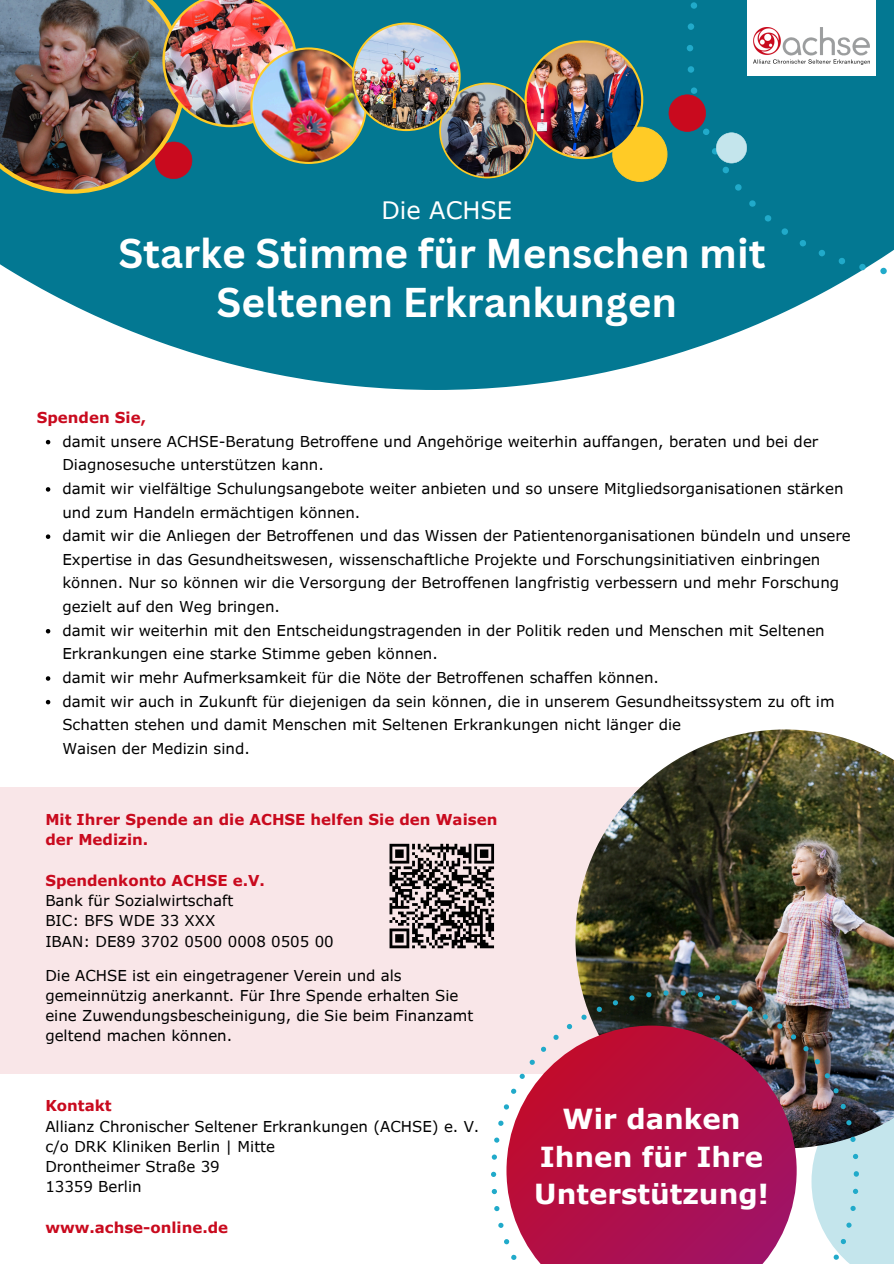
<style>
.page{position:relative;width:894px;height:1264px;background:#fff}
.page>*{position:absolute;margin:0;border:0;box-sizing:border-box;transform-origin:0 0}
.t1{font:700 40.5px/48.4px "Canva Sans";color:#fff;text-align:center}
.t2{font:700 27.6px/37.5px "Verdana Pro";color:#fff;text-align:center}
.t3{font:24px "Verdana Pro";color:#fff}
.t4{font:15px/23.7px "Verdana Pro";color:#000}
.t5{font:700 15px/20.2px "Verdana Pro";color:#c90a1e}
</style>
<div class="page">
<div style="left:0;top:787px;width:893px;height:286px;background:#f9e6e8"></div>
<svg style="left:0;top:194px;width:853px;height:196px;fill:#037892"></svg>
<div style="left:811px;top:1073px;width:82px;height:190px;background:#c4e5ec"></div>
<svg style="left:46px;top:440px;width:4px;height:4px"></svg>
<svg style="left:46px;top:487px;width:4px;height:4px"></svg>
<svg style="left:46px;top:534px;width:4px;height:5px"></svg>
<svg style="left:46px;top:629px;width:4px;height:4px"></svg>
<svg style="left:46px;top:676px;width:4px;height:4px"></svg>
<svg style="left:46px;top:700px;width:4px;height:4px"></svg>
<svg style="left:389px;top:843px;width:106px;height:106px"></svg>
<img style="left:575px;top:729px;width:318px;height:407px">
<svg style="left:686px;top:0;width:207px;height:276px;fill:#037892"></svg>
<svg style="left:715px;top:132px;width:31px;height:31px"></svg>
<img style="left:0;top:0;width:705px;height:194px">
<img style="left:491px;top:990px;width:367px;height:273px">
<h2 class="t3" style="left:381px;top:195px;width:132px">Die ACHSE</h2>
<p class="t1" style="left:118px;top:228px;width:648px">Starke Stimme für Menschen mit<br>Seltenen Erkrankungen</p>
<p class="t5" style="left:37px;top:407px;width:111px">Spenden Sie,</p>
<p class="t4" style="left:62px;top:429px;width:757px">damit unsere ACHSE-Beratung Betroffene und Angehörige weiterhin auffangen, beraten und bei der<br>Diagnosesuche unterstützen kann.</p>
<p class="t4" style="left:62px;top:476px;width:782px">damit wir vielfältige Schulungsangebote weiter anbieten und so unsere Mitgliedsorganisationen stärken und zum Handeln ermächtigen können.</p>
<p class="t4" style="left:62px;top:523px;width:789px">damit wir die Anliegen der Betroffenen und das Wissen der Patientenorganisationen bündeln und unsere Expertise in das Gesundheitswesen, wissenschaftliche Projekte und Forschungsinitiativen einbringen können. Nur so können wir die Versorgung der Betroffenen langfristig verbessern und mehr Forschung gezielt auf den Weg bringen.</p>
<p class="t4" style="left:62px;top:618px;width:763px">damit wir weiterhin mit den Entscheidungstragenden in der Politik reden und Menschen mit Seltenen<br>Erkrankungen eine starke Stimme geben können.</p>
<p class="t4" style="left:62px;top:665px;width:598px">damit wir mehr Aufmerksamkeit für die Nöte der Betroffenen schaffen können.</p>
<p class="t4" style="left:62px;top:688px;width:773px">damit wir auch in Zukunft für diejenigen da sein können, die in unserem Gesundheitssystem zu oft im<br>Schatten stehen und damit Menschen mit Seltenen Erkrankungen nicht länger die<br>Waisen der Medizin sind.</p>
<p class="t5" style="left:45px;top:809px;width:453px">Mit Ihrer Spende an die ACHSE helfen Sie den Waisen der Medizin.</p>
<h3 class="t5" style="left:45px;top:869px;width:221px">Spendenkonto ACHSE e.V.</h3>
<h1 class="t4" style="left:45px;top:888px;width:189px">Bank für Sozialwirtschaft</h1>
<h4 class="t4" style="left:45px;top:908px;width:171px">BIC: BFS WDE 33 XXX</h4>
<p class="t4" style="left:45px;top:928px;width:290px">IBAN: DE89 3702 0500 0008 0505 00</p>
<p class="t4" style="left:45px;top:964px;width:429px;line-height:20.2px">Die ACHSE ist ein eingetragener Verein und als gemeinnützig anerkannt. Für Ihre Spende erhalten Sie eine Zuwendungsbescheinigung, die Sie beim Finanzamt geltend machen können.</p>
<p class="t5" style="left:45px;top:1095px;width:68px">Kontakt</p>
<p class="t4" style="left:45px;top:1113px;width:435px">Allianz Chronischer Seltener Erkrankungen (ACHSE) e. V.</p>
<p class="t4" style="left:45px;top:1133px;width:231px">c/o DRK Kliniken Berlin | Mitte</p>
<p class="t4" style="left:45px;top:1154px;width:176px">Drontheimer Straße 39</p>
<p class="t4" style="left:45px;top:1174px;width:98px">13359 Berlin</p>
<p class="t5" style="left:45px;top:1216px;width:184px">www.achse-online.de</p>
<p class="t2" style="left:534px;top:1099px;width:236px">Wir danken<br>Ihnen für Ihre<br>Unterstützung!</p>
</div>
